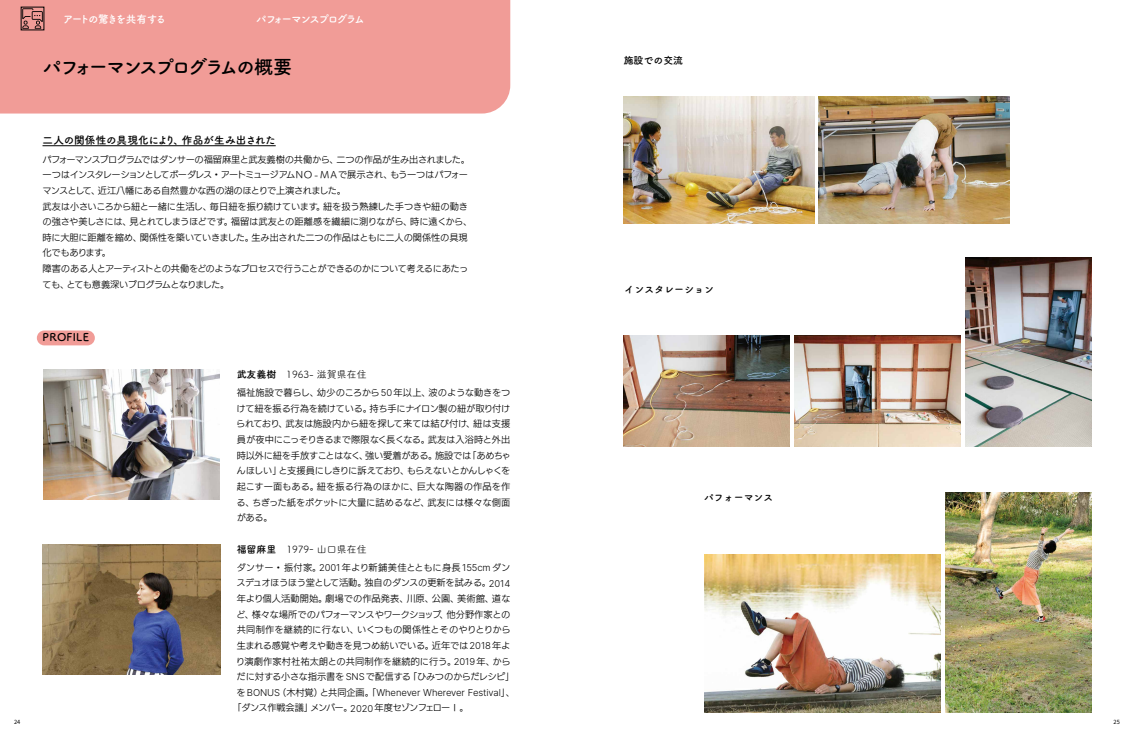
<style>
.page{position:relative;width:1134px;height:738px;background:#fff}
.page>*{position:absolute;margin:0;border:0;box-sizing:border-box;transform-origin:0 0}
.t1{font:700 19.1px "Tsuku A Rd Gothic";letter-spacing:-.135em;color:#000}
.t2{font:700 10.6px "Tsuku A Rd Gothic";letter-spacing:-.15em;color:#fff}
.t3{font:700 10.6px "Tsuku A Rd Gothic";letter-spacing:-.02em;color:#000}
.t4{font:700 10.6px "Tsuku A Rd Gothic";letter-spacing:.025em;color:#000}
.t5{font:9.9px "Tsuku A Rd Gothic";color:#000}
.t6{font:700 9.9px "Tsuku A Rd Gothic";color:#000}
.t7{font:300 9.5px "Inter";letter-spacing:-.01em;color:#000}
.t8{font:9.2px/15.6px "UD Kakugo Small Pr 6 N R";letter-spacing:-.02em;color:#000}
.t9{font:9.2px "UD Kakugo Small Pr 6 N R";letter-spacing:-.09em;color:#000}
.t10{font:5.7px "Source Han Sans JP";color:#000}
.s1{font-family:"Inter";font-weight:300;font-size:9.5px}
.s2{font-weight:700}
.s3{font-family:"UD Kakugo Small Pr 6 N R";font-weight:400;font-size:9.2px}
</style>
<div class="page">
<div style="left:0;top:0;width:510px;height:113px;background:#f19c97"></div>
<svg style="left:23px;top:9px;width:19px;height:19px"></svg>
<hr style="left:43px;top:145px;width:233px;height:1px;background:#000">
<img style="left:43px;top:369px;width:177px;height:130px">
<img style="left:43px;top:544px;width:177px;height:130px">
<img style="left:945px;top:492px;width:147px;height:219px">
<img style="left:624px;top:335px;width:166px;height:111px">
<img style="left:624px;top:96px;width:190px;height:127px">
<img style="left:704px;top:554px;width:236px;height:157px">
<img style="left:965px;top:257px;width:126px;height:189px">
<img style="left:795px;top:335px;width:166px;height:111px">
<img style="left:819px;top:96px;width:190px;height:127px">
<div style="left:37px;top:330px;width:58px;height:15px;background:#f19c97;border-radius:7px"></div>
<p class="t2" style="left:256px;top:10px;width:110px">パフォーマンスプログラム</p>
<p class="t2" style="left:63px;top:10px;width:105px">アートの驚きを共有する</p>
<h1 class="t1" style="left:43px;top:52px;width:251px">パフォーマンスプログラムの概要</h1>
<p class="t3" style="left:43px;top:132px;width:235px">二人の関係性の具現化により、作品が生み出された</p>
<p class="t8" style="left:42px;top:152px;width:431px">パフォーマンスプログラムではダンサーの福留麻里と武友義樹の共働から、二つの作品が生み出されました。一つはインスタレーションとしてボーダレス・アートミュージアムＮＯ <span class="s1">-</span> ＭＡで展示され、もう一つはパフォーマンスとして、近江八幡にある自然豊かな西の湖のほとりで上演されました。<br>武友は小さいころから紐と一緒に生活し、毎日紐を振り続けています。紐を扱う熟練した手つきや紐の動きの強さや美しさには、見とれてしまうほどです。福留は武友との距離感を繊細に測りながら、時に遠くから、時に大胆に距離を縮め、関係性を築いていきました。生み出された二つの作品はともに二人の関係性の具現化でもあります。<br>障害のある人とアーティストとの共働をどのようなプロセスで行うことができるのかについて考えるにあたっても、とても意義深いプログラムとなりました。</p>
<p class="t4" style="left:43px;top:329px;width:48px">PROFILE</p>
<p class="t5" style="left:237px;top:367px;width:131px"><span class="s2">武友義樹　</span>1963- 滋賀県在住</p>
<p class="t8" style="left:236px;top:385px;width:276px;text-align:justify">福祉施設で暮らし、幼少のころから<span class="s1">50</span> 年以上、波のような動きをつけて紐を振る行為を続けている。持ち手にナイロン製の紐が取り付けられており、武友は施設内から紐を探して来ては結び付け、紐は支援員が夜中にこっそりきるまで際限なく長くなる。武友は入浴時と外出時以外に紐を手放すことはなく、強い愛着がある。施設では「あめちゃんほしい」と支援員にしきりに訴えており、もらえないとかんしゃくを起こす一面もある。紐を振る行為のほかに、巨大な陶器の作品を作る、ちぎった紙をポケットに大量に詰めるなど、武友には様々な側面がある。</p>
<p class="t5" style="left:237px;top:541px;width:131px"><span class="s2">福留麻里　</span>1979- 山口県在住</p>
<p class="t8" style="left:236px;top:559px;width:280px">ダンサー・振付家。<span class="s1">2001</span>年より新鋪美佳とともに身長 <span class="s1">155cm</span>ダンスデュオほうほう堂として活動。独自のダンスの更新を試みる。<span class="s1">2014</span>年より個人活動開始。劇場での作品発表、川原、公園、美術館、道など、様々な場所でのパフォーマンスやワークショップ、他分野作家との共同制作を継続的に行ない、いくつもの関係性とそのやりとりから生まれる感覚や考えや動きを見つめ紡いでいる。近年では<span class="s1">2018</span>年より演劇作家村社祐太朗との共同制作を継続的に行う。<span class="s1">2019</span>年、からだに対する小さな指示書を<span class="s1">SNS</span> で配信する「ひみつのからだレシピ」</p>
<p class="t7" style="left:237px;top:685px;width:280px"><span class="s3">を</span>BONUS<span class="s3">（木村覚）と共同企画。「</span>Whenever Wherever Festival<span class="s3">」、</span></p>
<p class="t9" style="left:232px;top:702px;width:238px">「ダンス作戦会議」メンバー。<span class="s1">2020</span> 年度セゾンフェローⅠ。</p>
<p class="t6" style="left:624px;top:53px;width:61px">施設での交流</p>
<p class="t6" style="left:625px;top:281px;width:91px">インスタレーション</p>
<p class="t6" style="left:704px;top:489px;width:71px">パフォーマンス</p>
<p class="t10" style="left:14px;top:718px;width:8px">24</p>
<p class="t10" style="left:1113px;top:718px;width:8px">25</p>
</div>
